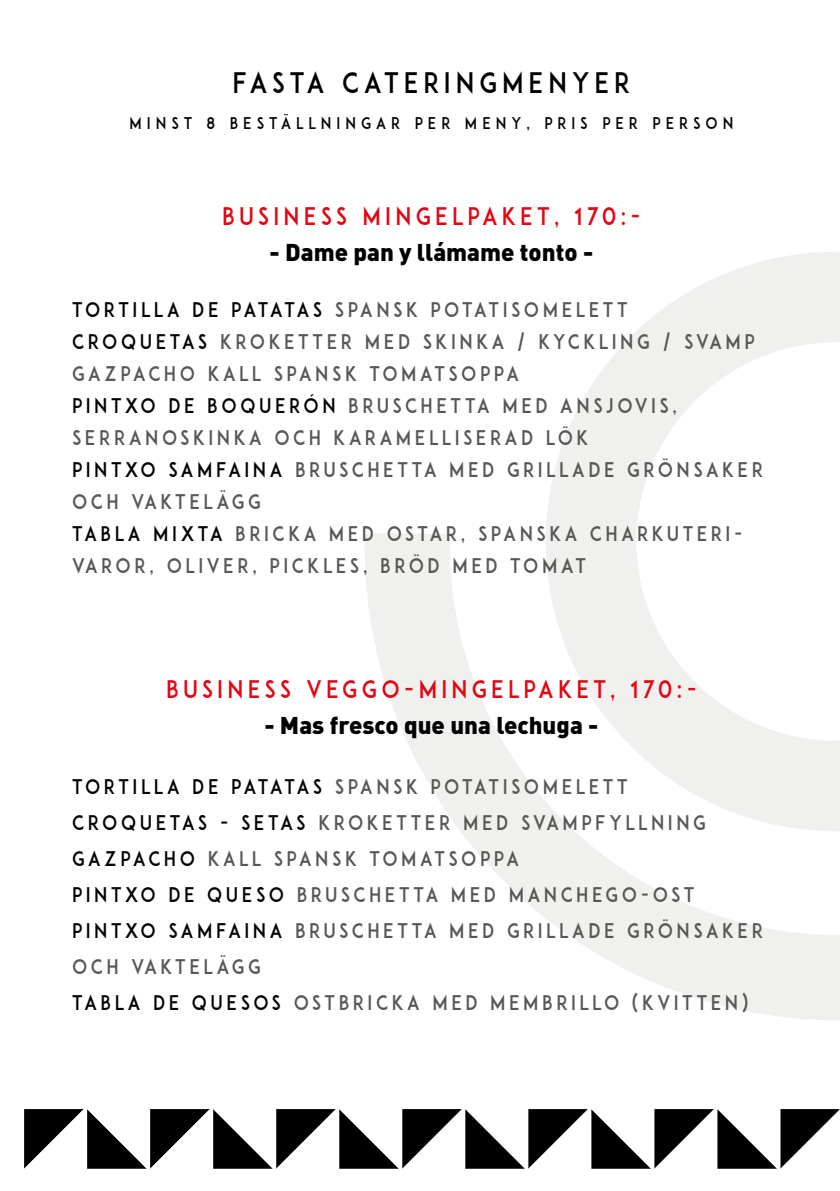
<style>
.page{position:relative;width:840px;height:1191px;background:#fff}
.page>*{position:absolute;margin:0;border:0;box-sizing:border-box;transform-origin:0 0}
.t1{font:28px "ADAM.CGPRO";letter-spacing:.2em;color:#000;scale:.9 1}
.t2{font:24px "ADAM.CGPRO";letter-spacing:.2em;color:#e30613;scale:.9 1}
.t3{font:900 24px "DIN";color:#000}
.t4{font:20px/32px "ADAM.CGPRO";letter-spacing:.2em;color:#575756;scale:.9 1}
.t5{font:16px "ADAM.CGPRO";letter-spacing:.35em;color:#010202;scale:.9 1}
.s1{color:#010202}
</style>
<div class="page">
<svg style="left:365px;top:252px;width:474px;height:768px"></svg>
<svg style="left:24px;top:1109px;width:815px;height:59px"></svg>
<h1 class="t1" style="left:232px;top:65px;width:443px">FASTA CATERINGMENYER</h1>
<p class="t5" style="left:129px;top:113px;width:672px">MINST 8 BESTÄLLNINGAR PER MENY, PRIS PER PERSON</p>
<p class="t2" style="left:222px;top:201px;width:466px">BUSINESS MINGELPAKET, 170:-</p>
<p class="t3" style="left:269px;top:236px;width:325px">- Dame pan y llámame tonto -</p>
<p class="t4" style="left:72px;top:293px;width:769px"><span class="s1">TORTILLA DE PATATAS</span> SPANSK POTATISOMELETT <span class="s1">CROQUETAS</span> KROKETTER MED SKINKA / KYCKLING / SVAMP GAZPACHO KALL SPANSK TOMATSOPPA<br><span class="s1">PINTXO DE BOQUERÓN</span> BRUSCHETTA MED ANSJOVIS, SERRANOSKINKA OCH KARAMELLISERAD LÖK<br><span class="s1">PINTXO SAMFAINA</span> BRUSCHETTA MED GRILLADE GRÖNSAKER OCH VAKTELÄGG<br><span class="s1">TABLA MIXTA</span> BRICKA MED OSTAR, SPANSKA CHARKUTERI-VAROR, OLIVER, PICKLES, BRÖD MED TOMAT</p>
<p class="t2" style="left:166px;top:674px;width:591px">BUSINESS VEGGO-MINGELPAKET, 170:-</p>
<p class="t3" style="left:264px;top:709px;width:335px">- Mas fresco que una lechuga -</p>
<p class="t4" style="left:72px;top:768px;width:769px;line-height:36px"><span class="s1">TORTILLA DE PATATAS</span> SPANSK POTATISOMELETT <span class="s1">CROQUETAS - SETAS</span> KROKETTER MED SVAMPFYLLNING <span class="s1">GAZPACHO</span> KALL SPANSK TOMATSOPPA<br><span class="s1">PINTXO DE QUESO</span> BRUSCHETTA MED MANCHEGO-OST <span class="s1">PINTXO SAMFAINA</span> BRUSCHETTA MED GRILLADE GRÖNSAKER OCH VAKTELÄGG<br><span class="s1">TABLA DE QUESOS</span> OSTBRICKA MED MEMBRILLO (KVITTEN)</p>
</div>
